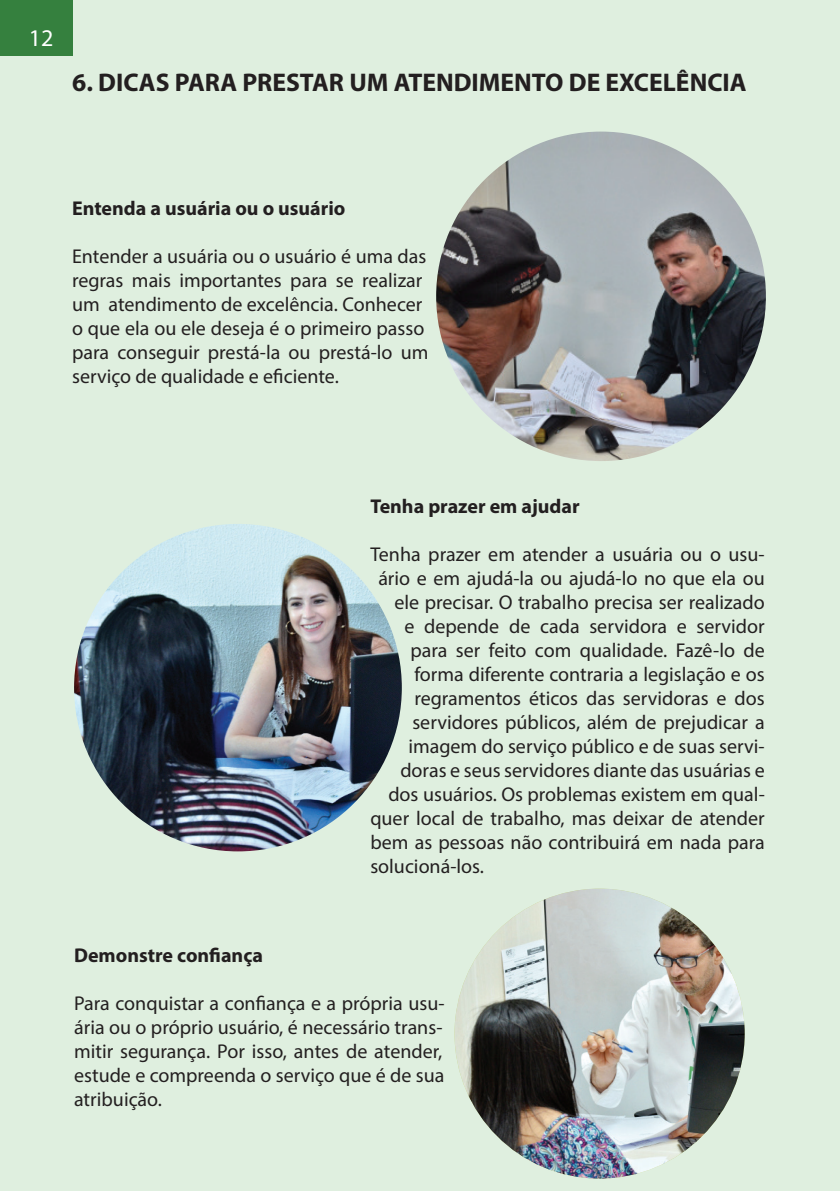
<style>
.page{position:relative;width:840px;height:1191px;background:#fff}
.page>*{position:absolute;margin:0;border:0;box-sizing:border-box;transform-origin:0 0}
.t1{font:700 25.6px "Myriad Pro";color:#231f20}
.t2{font:24px "Myriad Pro";color:#fff}
.t3{font:20px/24px "Myriad Pro";color:#231f20}
.t4{font:700 20px "Myriad Pro";color:#231f20}
</style>
<div class="page">
<div style="left:0;top:0;width:839px;height:1191px;background:#dfefdf"></div>
<img style="left:436px;top:132px;width:329px;height:329px;border-radius:165px">
<img style="left:74px;top:524px;width:327px;height:327px;border-radius:164px">
<img style="left:454px;top:888px;width:290px;height:290px;border-radius:145px">
<div style="left:0;top:0;width:72px;height:55px;background:#35803e"></div>
<p class="t2" style="left:29px;top:23px;width:26px">12</p>
<p class="t1" style="left:72px;top:66px;width:675px">6. DICAS PARA PRESTAR UM ATENDIMENTO DE EXCELÊNCIA</p>
<p class="t4" style="left:72px;top:195px;width:275px">Entenda a usuária ou o usuário</p>
<p class="t3" style="left:72px;top:244px;width:358px">Entender a usuária ou o usuário é uma das regras mais importantes para se realizar um atendimento de excelência. Conhecer o que ela ou ele deseja é o primeiro passo para conseguir prestá-la ou prestá-lo um serviço de qualidade e eficiente.</p>
<p class="t4" style="left:370px;top:493px;width:211px">Tenha prazer em ajudar</p>
<p class="t3" style="left:370px;top:541px;width:395px">Tenha prazer em atender a usuária ou o usu-</p>
<p class="t3" style="left:378px;top:565px;width:388px">ário e em ajudá-la ou ajudá-lo no que ela ou</p>
<p class="t3" style="left:394px;top:589px;width:372px">ele precisar. O trabalho precisa ser realizado</p>
<p class="t3" style="left:404px;top:613px;width:361px">e depende de cada servidora e servidor</p>
<p class="t3" style="left:410px;top:637px;width:356px">para ser feito com qualidade. Fazê-lo de</p>
<p class="t3" style="left:414px;top:661px;width:351px">forma diferente contraria a legislação e os</p>
<p class="t3" style="left:414px;top:685px;width:351px">regramentos éticos das servidoras e dos</p>
<p class="t3" style="left:412px;top:709px;width:353px">servidores públicos, além de prejudicar a</p>
<p class="t3" style="left:408px;top:733px;width:357px">imagem do serviço público e de suas servi-</p>
<p class="t3" style="left:400px;top:757px;width:366px">doras e seus servidores diante das usuárias e</p>
<p class="t3" style="left:388px;top:781px;width:378px">dos usuários. Os problemas existem em qual-</p>
<p class="t3" style="left:370px;top:805px;width:396px">quer local de trabalho, mas deixar de atender</p>
<p class="t3" style="left:370px;top:829px;width:396px">bem as pessoas não contribuirá em nada para</p>
<p class="t3" style="left:370px;top:853px;width:115px">solucioná-los.</p>
<p class="t4" style="left:74px;top:942px;width:190px">Demonstre confiança</p>
<p class="t3" style="left:74px;top:991px;width:372px;text-align:justify">Para conquistar a confiança e a própria usu&shy;ária ou o próprio usuário, é necessário trans&shy;mitir segurança. Por isso, antes de atender, estude e compreenda o serviço que é de sua atribuição.</p>
</div>
